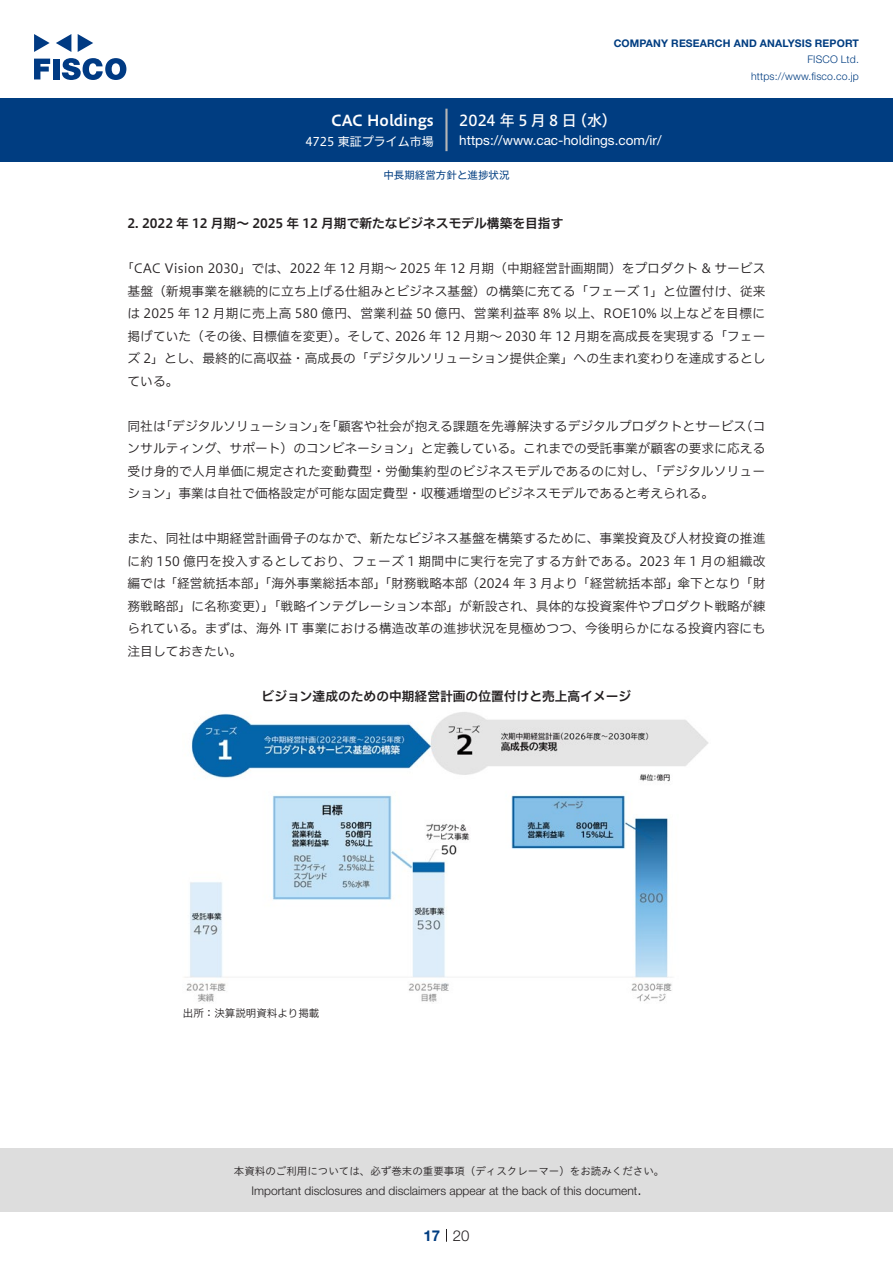
<style>
.page{position:relative;width:893px;height:1263px;background:#fff}
.page>*{position:absolute;margin:0;border:0;box-sizing:border-box;transform-origin:0 0}
.t1{font:15px "Hiragino UD Sans F Std N W5";letter-spacing:.22em;color:#fff}
.t2{font:15px "Hiragino UD Sans F Std N W6";color:#fff}
.t3{font:300 15px "Helvetica Neue LT Std";color:#231f20}
.t4{font:700 15px "Helvetica Neue LT Std";color:#003d81}
.t5{font:13.5px "Helvetica Neue LT Std";color:#fff}
.本文{font:12.75px/22.5px "Hiragino UD Sans F Std N W3";color:#231f20}
.小タイトル{font:12.75px "Hiragino UD Sans F Std N W6";color:#231f20}
.チャートタイトル{font:12.75px "Hiragino UD Sans F Std N W6";color:#231f20}
.t6{font:300 12px "Helvetica Neue LT Std";color:#231f20}
.t7{font:12px "Hiragino UD Sans F Std N W4";color:#fff}
.t8{font:10.5px "Hiragino UD Sans Std W3";color:#231f20}
.t9{font:700 10.5px "Helvetica Neue LT Std";letter-spacing:.015em;color:#003d81}
.t10{font:300 10.5px/16.5px "Helvetica Neue LT Std";letter-spacing:.015em;color:#003d81;text-align:right}
.表組み基本スタイル{font:10.5px "Hiragino UD Sans F Std N W3";color:#231f20}
.ヘッダー{font:10.5px "Hiragino UD Sans F Std N W4";color:#003d81}
</style>
<div class="page">
<div style="left:0;top:1148px;width:893px;height:64px;background:#ddd"></div>
<svg style="left:34px;top:59px;width:16px;height:20px"></svg>
<div style="left:53px;top:59px;width:6px;height:20px;background:#003a83"></div>
<svg style="left:62px;top:58px;width:64px;height:22px"></svg>
<svg style="left:34px;top:34px;width:16px;height:18px"></svg>
<svg style="left:78px;top:34px;width:15px;height:18px"></svg>
<svg style="left:56px;top:34px;width:15px;height:18px"></svg>
<div style="left:0;top:98px;width:893px;height:64px;background:#003d81"></div>
<hr style="left:445px;top:109px;width:3px;height:42px;background:#b5b5b6">
<svg style="left:446px;top:1229px;width:1px;height:13px"></svg>
<img style="left:185px;top:712px;width:524px;height:290px">
<p class="t2" style="left:331px;top:109px;width:104px">CAC Holdings</p>
<p class="t7" style="left:305px;top:132px;width:130px">4725 東証プライム市場</p>
<p class="t9" style="left:614px;top:37px;width:247px">COMPANY RESEARCH AND ANALYSIS REPORT</p>
<p class="t10" style="left:751px;top:51px;width:109px">FISCO Ltd. https://www.fisco.co j p.</p>
<p class="t1" style="left:459px;top:109px;width:119px">2024年5月8日</p>
<p class="t1" style="left:572px;top:109px;width:46px">（水(</p>
<p class="t5" style="left:459px;top:132px;width:204px">https://www.cac-holdings.com /i r/</p>
<p class="ヘッダー" style="left:383px;top:167px;width:128px">中長期経営方針と進捗状況</p>
<p class="小タイトル" style="left:128px;top:214px;width:437px">2. 2022 年 12 月期～ 2025 年 12 月期で新たなビジネスモデル構築を目指す</p>
<p class="本文" style="left:121px;top:256px;width:646px;text-align:right">「CAC Vision 2030」では、2022 年 12 月期～ 2025 年 12 月期（中期経営計画期間）をプロダクト &amp; サービス基盤（新規事業を継続的に立ち上げる仕組みとビジネス基盤）の構築に充てる「フェーズ 1」と位置付け、従来は 2025 年 12 月期に売上高 580 億円、営業利益 50 億円、営業利益率 8% 以上、ROE10% 以上などを目標に2026 年 12 月期～ 2030 年 12 月期を高成長を実現する「フェー</p>
<p class="本文" style="left:128px;top:324px;width:639px">掲げていた（その後、<br>ズ 2」とし、最終的に高収益・高成長の「デジタルソリューション提供企業」への生まれ変わりを達成するとしている。</p>
<p class="本文" style="left:740px;top:414px;width:27px">（コ</p>
<p class="本文" style="left:252px;top:324px;width:148px">目標値を変更）。そして、</p>
<p class="本文" style="left:160px;top:414px;width:588px">「デジタルソリューション 「を」 顧客や社会が抱える課題を先導解決するデジタルプロダクトとサービス</p>
<p class="本文" style="left:128px;top:414px;width:639px">同社は<br>ンサルティング、サポート）のコンビネーション」と定義している。これまでの受託事業が顧客の要求に応える受け身的で人月単価に規定された変動費型・労働集約型のビジネスモデルであるのに対し、「デジタルソリューション」事業は自社で価格設定が可能な固定費型・収穫逓増型のビジネスモデルであると考えられる。</p>
<p class="本文" style="left:128px;top:526px;width:639px;text-align:justify">また、同社は中期経営計画骨子のなかで、新たなビジネス基盤を構築するために、事業投資及び人材投資の推進に約 150 億円を投入するとしており、フェーズ 1 期間中に実行を完了する方針である。2023 年 1 月の組織改編では「経営統括本部」「海外事業総括本部」「財務戦略本部（2024 年 3 月より「経営統括本部」傘下となり「財務戦略部」に名称変更）」「戦略インテグレーション本部」が新設され、具体的な投資案件やプロダクト戦略が練られている。まずは、海外 IT 事業における構造改革の進捗状況を見極めつつ、今後明らかになる投資内容にも注目しておきたい。</p>
<p class="チャートタイトル" style="left:262px;top:686px;width:371px">ビジョン達成のための中期経営計画の位置付けと売上高イメージ</p>
<p class="表組み基本スタイル" style="left:183px;top:1005px;width:138px">出所：決算説明資料より掲載</p>
<p class="t8" style="left:234px;top:1163px;width:432px">本資料のご利用については、必ず巻末の重要事項（ディスクレーマー）をお読みください。</p>
<p class="t3" style="left:637px;top:1180px;width:6px">.</p>
<p class="t6" style="left:251px;top:1183px;width:387px">Important disclosures and disclaimers appear at the back of this document</p>
<p class="t4" style="left:423px;top:1226px;width:18px">17</p>
<p class="t3" style="left:453px;top:1226px;width:18px">20</p>
</div>
